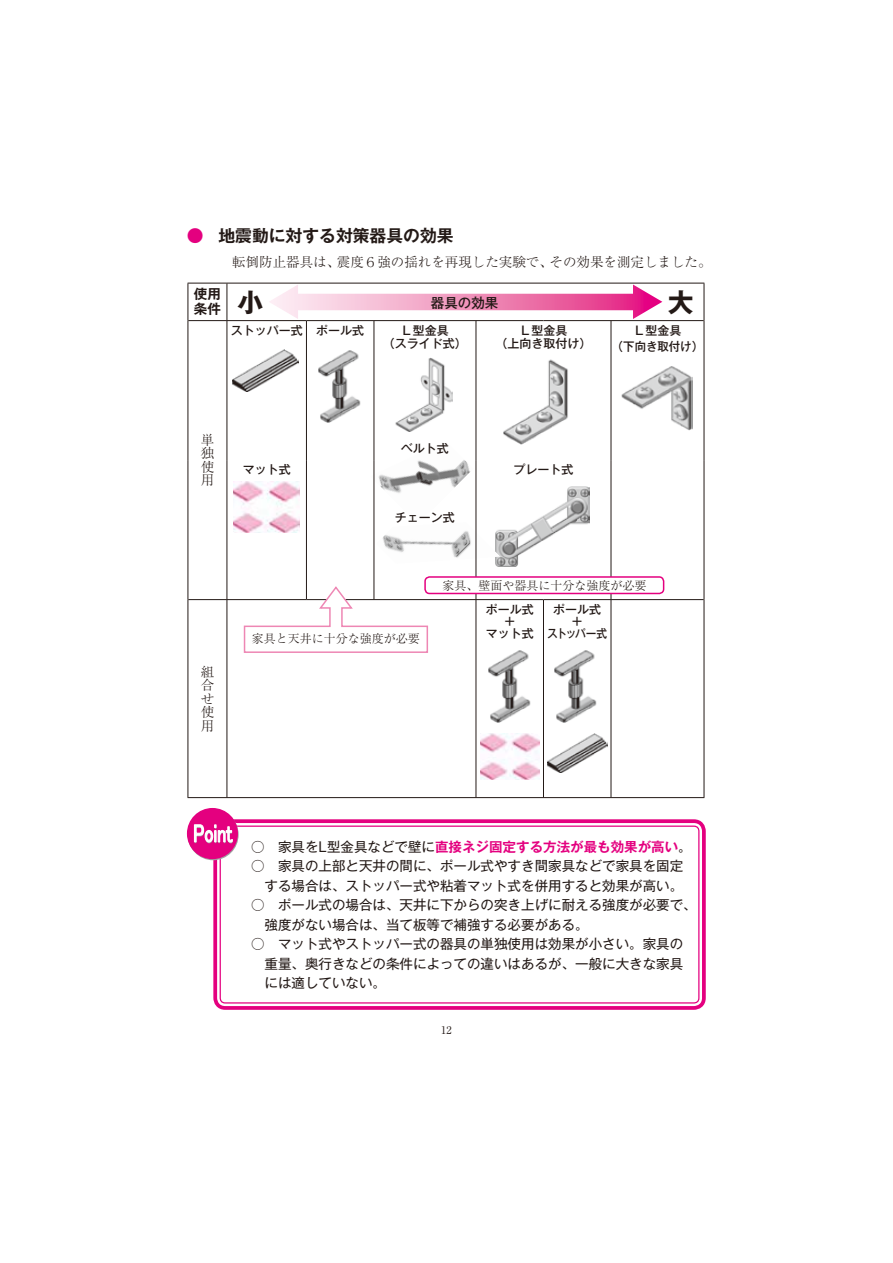
<style>
.page{position:relative;width:893px;height:1263px;background:#fff}
.page>*{position:absolute;margin:0;border:0;box-sizing:border-box;transform-origin:0 0}
.t1{font:25.5px "Gothic MB101 Pr 6 N Bold 90 msp RKSJ H";color:#231916}
.t2{font:16.8px "Gothic MB101 Pr 6 N De Bold 90 msp RKSJ H";color:#231916}
.t3{font:13.5px "Gothic MB101 Pr 6 N Regular 90 msp RKSJ H";color:#231916}
.t4{font:13.5px/13.5px "Ryumin Pr 6 N Light 90 msp RKSJ H";color:#231916;text-align:justify}
.t5{font:13.5px "Gothic MB101 Pr 6 N De Bold 90 msp RKSJ H";color:#e4007f}
.t6{font:13.5px/15px "Gothic MB101 Pr 6 N De Bold 90 msp RKSJ H";color:#231916}
.t7{font:13.5px "Gothic MB101 Pr 6 N Medium 90 msp RKSJ H";color:#231916}
.t8{font:12px/12px "Gothic MB101 Pr 6 N Medium 90 msp RKSJ H";color:#231916;text-align:center}
.t9{font:12px "Ryumin Pr 6 N Light 90 msp RKSJ H";color:#231916}
.t10{font:10.5px "Ryumin Pr 6 N Reg 90 msp RKSJ H";color:#231916}
.s1{color:#e4007f}
.s2{font-family:"Gothic MB101 Pr 6 N Regular 90 msp RKSJ H";color:#231916}
</style>
<div class="page">
<img style="left:232px;top:349px;width:67px;height:43px">
<img style="left:548px;top:734px;width:59px;height:38px">
<img style="left:395px;top:357px;width:57px;height:74px">
<img style="left:504px;top:359px;width:64px;height:85px">
<img style="left:488px;top:650px;width:43px;height:73px">
<img style="left:318px;top:350px;width:43px;height:72px">
<img style="left:554px;top:650px;width:43px;height:73px">
<img style="left:233px;top:482px;width:66px;height:50px">
<img style="left:480px;top:734px;width:60px;height:45px">
<img style="left:496px;top:486px;width:93px;height:80px">
<img style="left:382px;top:522px;width:119px;height:42px">
<img style="left:373px;top:441px;width:98px;height:81px">
<img style="left:621px;top:366px;width:71px;height:65px">
<div style="left:213px;top:819px;width:493px;height:191px;border:4px solid #e4007f;border-radius:10px"></div>
<div style="left:220px;top:826px;width:479px;height:178px;border:1px solid #e4007f;border-radius:5px"></div>
<svg style="left:188px;top:809px;width:51px;height:51px"></svg>
<div style="left:187px;top:808px;width:51px;height:51px;background:#e4007f;border-radius:50%"></div>
<svg style="left:193px;top:824px;width:40px;height:19px"></svg>
<hr style="left:227px;top:283px;width:1px;height:37px;background:#231916">
<hr style="left:188px;top:320px;width:39px;height:1px;background:#231916">
<hr style="left:188px;top:599px;width:39px;height:1px;background:#231916">
<hr style="left:227px;top:320px;width:79px;height:1px;background:#231916">
<hr style="left:227px;top:321px;width:1px;height:139px;background:#231916">
<hr style="left:306px;top:320px;width:68px;height:1px;background:#231916">
<hr style="left:306px;top:321px;width:1px;height:139px;background:#231916">
<hr style="left:374px;top:320px;width:102px;height:1px;background:#231916">
<hr style="left:374px;top:321px;width:1px;height:139px;background:#231916">
<hr style="left:374px;top:460px;width:1px;height:139px;background:#231916">
<hr style="left:476px;top:320px;width:67px;height:1px;background:#231916">
<hr style="left:476px;top:321px;width:1px;height:139px;background:#231916">
<hr style="left:543px;top:320px;width:161px;height:1px;background:#231916">
<hr style="left:611px;top:321px;width:1px;height:139px;background:#231916">
<hr style="left:227px;top:460px;width:1px;height:139px;background:#231916">
<hr style="left:306px;top:460px;width:1px;height:139px;background:#231916">
<hr style="left:476px;top:460px;width:1px;height:139px;background:#231916">
<hr style="left:611px;top:460px;width:1px;height:139px;background:#231916">
<hr style="left:227px;top:599px;width:79px;height:1px;background:#231916">
<hr style="left:227px;top:600px;width:1px;height:197px;background:#231916">
<hr style="left:306px;top:599px;width:237px;height:1px;background:#231916">
<hr style="left:476px;top:600px;width:1px;height:197px;background:#231916">
<hr style="left:543px;top:599px;width:68px;height:1px;background:#231916">
<hr style="left:543px;top:600px;width:1px;height:197px;background:#231916">
<hr style="left:611px;top:599px;width:93px;height:1px;background:#231916">
<hr style="left:611px;top:600px;width:1px;height:197px;background:#231916">
<hr style="left:188px;top:797px;width:516px;height:1px;background:#231916">
<hr style="left:188px;top:283px;width:39px;height:1px;background:#231916">
<hr style="left:188px;top:283px;width:1px;height:38px;background:#231916">
<hr style="left:227px;top:283px;width:477px;height:1px;background:#231916">
<hr style="left:704px;top:283px;width:1px;height:38px;background:#231916">
<hr style="left:188px;top:321px;width:1px;height:139px;background:#231916">
<hr style="left:188px;top:460px;width:1px;height:140px;background:#231916">
<hr style="left:188px;top:600px;width:1px;height:197px;background:#231916">
<hr style="left:704px;top:321px;width:1px;height:139px;background:#231916">
<hr style="left:704px;top:460px;width:1px;height:140px;background:#231916">
<hr style="left:704px;top:600px;width:1px;height:197px;background:#231916">
<svg style="left:269px;top:285px;width:393px;height:34px"></svg>
<svg style="left:243px;top:585px;width:186px;height:68px"></svg>
<div style="left:425px;top:577px;width:239px;height:16px;background:#fff;border-radius:4px"></div>
<div style="left:424px;top:576px;width:240px;height:18px;border:2px solid #e4007f;border-radius:4px"></div>
<p class="t2" style="left:187px;top:230px;width:268px"><span class="s1">●</span> 地震動に対する対策器具の効果</p>
<p class="t4" style="left:219px;top:257px;width:494px">　転倒防止器具は、震度６強の揺れを再現した実験で、その効果を測定しました。</p>
<p class="t6" style="left:194px;top:289px;width:70px">使用<br>条件 <sup>小</sup></p>
<h1 class="t1" style="left:668px;top:292px;width:27px">大</h1>
<p class="t7" style="left:431px;top:297px;width:69px">器具の効果</p>
<p class="t8" style="left:231px;top:326px;width:135px">ストッパー式 ポール式</p>
<p class="t8" style="left:383px;top:325px;width:86px;line-height:13.5px">Ｌ型金具<br>（スライド式）</p>
<p class="t8" style="left:495px;top:325px;width:97px;line-height:13.5px">Ｌ型金具<br>（上向き取付け）</p>
<p class="t8" style="left:611px;top:324px;width:94px;line-height:16.5px">Ｌ型金具<br>（下向き取付け）</p>
<p class="t4" style="left:201px;top:435px;width:15px">単独使用</p>
<p class="t4" style="left:201px;top:667px;width:15px">組合せ使用</p>
<p class="t8" style="left:401px;top:445px;width:49px">ベルト式</p>
<p class="t8" style="left:243px;top:466px;width:49px">マット式</p>
<p class="t8" style="left:513px;top:466px;width:61px">プレート式</p>
<p class="t8" style="left:395px;top:514px;width:61px">チェーン式</p>
<p class="t9" style="left:252px;top:634px;width:169px">家具と天井に十分な強度が必要</p>
<p class="t9" style="left:442px;top:581px;width:205px">家具、壁面や器具に十分な強度が必要</p>
<p class="t8" style="left:486px;top:605px;width:49px">ポール式＋<br>マット式</p>
<p class="t8" style="left:547px;top:605px;width:62px">ポール式＋<br>ストッパー式</p>
<p class="t5" style="left:251px;top:842px;width:442px"><span class="s2">○　家具をL型金具などで壁に</span>直接ネジ固定する方法が最も効果が高い<span class="s2">。</span></p>
<p class="t3" style="left:251px;top:861px;width:433px">○　家具の上部と天井の間に、ポール式やすき間家具などで家具を固定</p>
<p class="t3" style="left:265px;top:881px;width:420px">する場合は、ストッパー式や粘着マット式を併用すると効果が高い。</p>
<p class="t3" style="left:251px;top:900px;width:447px">○　ポール式の場合は、天井に下からの突き上げに耐える強度が必要で、</p>
<p class="t3" style="left:265px;top:920px;width:325px">強度がない場合は、当て板等で補強する必要がある。</p>
<p class="t3" style="left:251px;top:939px;width:433px">○　マット式やストッパー式の器具の単独使用は効果が小さい。家具の</p>
<p class="t3" style="left:265px;top:959px;width:420px">重量、奥行きなどの条件によっての違いはあるが、一般に大きな家具</p>
<p class="t3" style="left:265px;top:978px;width:123px">には適していない。</p>
<p class="t10" style="left:441px;top:1026px;width:12px">12</p>
</div>
